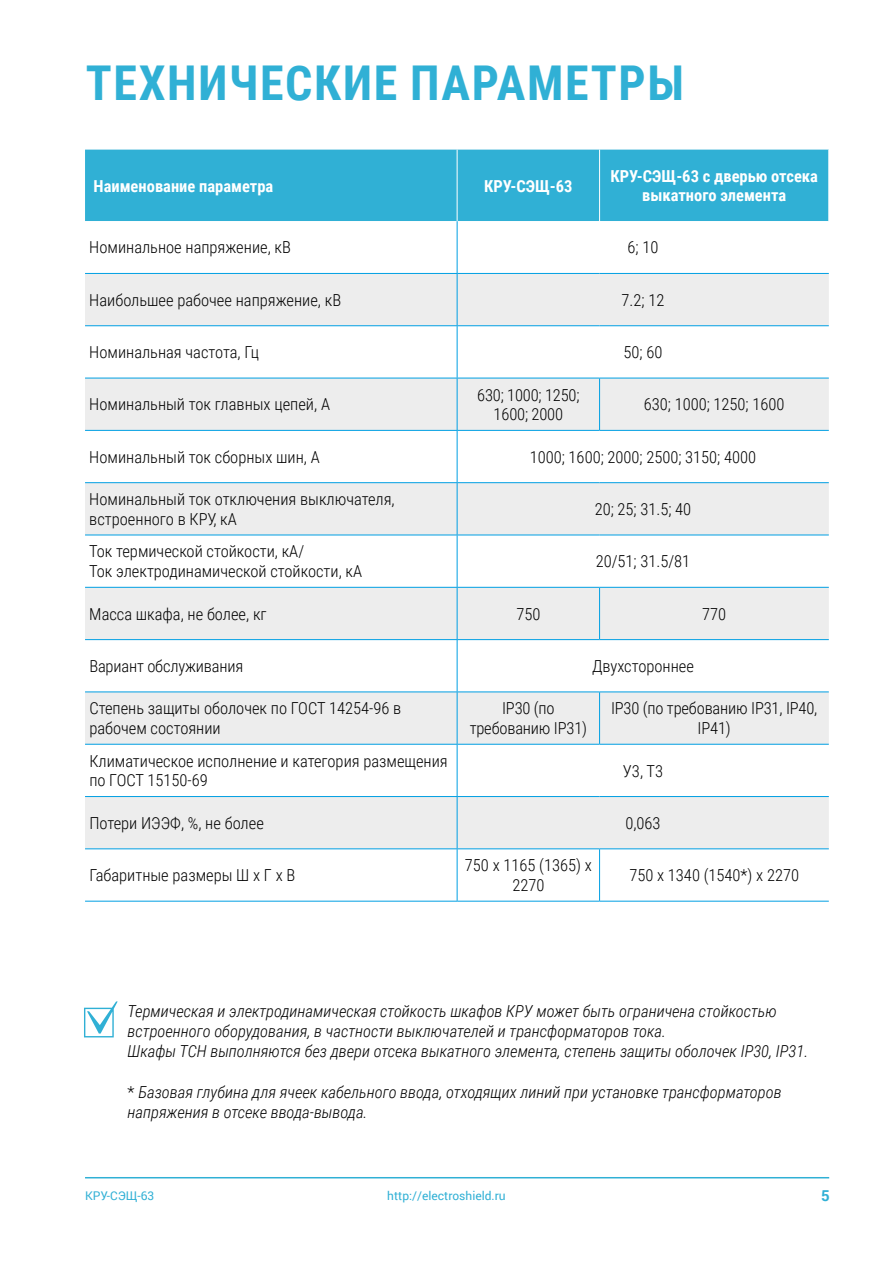
<style>
.page{position:relative;width:893px;height:1263px;background:#fff}
.page>*{position:absolute;margin:0;border:0;box-sizing:border-box;transform-origin:0 0}
.t1{font:700 48px "Roboto Condensed";letter-spacing:.035em;color:#30b0d5}
.t2{font:300 16.5px/19.8px "Roboto Condensed";color:#000;text-align:center}
.t3{font:italic 300 16.5px/19.8px "Roboto Condensed";color:#000}
.t4{font:700 16.5px/19.8px "Roboto Condensed";color:#fff;text-align:center}
.t5{font:700 15px "Roboto";color:#30b0d5}
.t6{font:12px "Roboto";color:#30b0d5}
.s1{font-style:normal}
</style>
<div class="page">
<hr style="left:85px;top:1177px;width:744px;height:1px;background:#30b0d5">
<div style="left:85px;top:150px;width:743px;height:71px;background:#30b0d5"></div>
<svg style="left:85px;top:221px;width:744px;height:680px"></svg>
<svg style="left:85px;top:274px;width:744px;height:574px;fill:#ededed"></svg>
<hr style="left:599px;top:378px;width:1px;height:52px;background:#009fe3">
<hr style="left:599px;top:588px;width:1px;height:51px;background:#009fe3">
<hr style="left:457px;top:221px;width:1px;height:52px;background:#009fe3">
<hr style="left:85px;top:273px;width:372px;height:1px;background:#009fe3">
<hr style="left:457px;top:273px;width:143px;height:1px;background:#009fe3">
<hr style="left:457px;top:274px;width:1px;height:51px;background:#009fe3">
<hr style="left:600px;top:273px;width:229px;height:1px;background:#009fe3">
<hr style="left:85px;top:325px;width:372px;height:1px;background:#009fe3">
<hr style="left:457px;top:325px;width:143px;height:1px;background:#009fe3">
<hr style="left:457px;top:326px;width:1px;height:52px;background:#009fe3">
<hr style="left:600px;top:325px;width:229px;height:1px;background:#009fe3">
<hr style="left:85px;top:378px;width:372px;height:1px;background:#009fe3">
<hr style="left:457px;top:378px;width:143px;height:1px;background:#009fe3">
<hr style="left:457px;top:378px;width:1px;height:52px;background:#009fe3">
<hr style="left:600px;top:378px;width:229px;height:1px;background:#009fe3">
<hr style="left:85px;top:430px;width:372px;height:1px;background:#009fe3">
<hr style="left:457px;top:430px;width:143px;height:1px;background:#009fe3">
<hr style="left:457px;top:431px;width:1px;height:51px;background:#009fe3">
<hr style="left:600px;top:430px;width:229px;height:1px;background:#009fe3">
<hr style="left:85px;top:482px;width:372px;height:1px;background:#009fe3">
<hr style="left:457px;top:482px;width:143px;height:1px;background:#009fe3">
<hr style="left:457px;top:483px;width:1px;height:52px;background:#009fe3">
<hr style="left:600px;top:482px;width:229px;height:1px;background:#009fe3">
<hr style="left:85px;top:535px;width:372px;height:1px;background:#009fe3">
<hr style="left:457px;top:535px;width:143px;height:1px;background:#009fe3">
<hr style="left:457px;top:535px;width:1px;height:52px;background:#009fe3">
<hr style="left:600px;top:535px;width:229px;height:1px;background:#009fe3">
<hr style="left:85px;top:587px;width:372px;height:1px;background:#009fe3">
<hr style="left:457px;top:587px;width:143px;height:1px;background:#009fe3">
<hr style="left:457px;top:588px;width:1px;height:51px;background:#009fe3">
<hr style="left:600px;top:587px;width:229px;height:1px;background:#009fe3">
<hr style="left:85px;top:639px;width:372px;height:1px;background:#009fe3">
<hr style="left:457px;top:639px;width:143px;height:1px;background:#009fe3">
<hr style="left:457px;top:640px;width:1px;height:51px;background:#009fe3">
<hr style="left:600px;top:639px;width:229px;height:1px;background:#009fe3">
<hr style="left:85px;top:691px;width:372px;height:1px;background:#009fe3">
<hr style="left:457px;top:691px;width:143px;height:1px;background:#009fe3">
<hr style="left:457px;top:692px;width:1px;height:52px;background:#009fe3">
<hr style="left:600px;top:691px;width:229px;height:1px;background:#009fe3">
<hr style="left:85px;top:744px;width:372px;height:1px;background:#009fe3">
<hr style="left:457px;top:744px;width:143px;height:1px;background:#009fe3">
<hr style="left:457px;top:745px;width:1px;height:51px;background:#009fe3">
<hr style="left:600px;top:744px;width:229px;height:1px;background:#009fe3">
<hr style="left:85px;top:796px;width:372px;height:1px;background:#009fe3">
<hr style="left:457px;top:796px;width:143px;height:1px;background:#009fe3">
<hr style="left:457px;top:797px;width:1px;height:51px;background:#009fe3">
<hr style="left:600px;top:796px;width:229px;height:1px;background:#009fe3">
<hr style="left:85px;top:848px;width:372px;height:1px;background:#009fe3">
<hr style="left:457px;top:848px;width:143px;height:1px;background:#009fe3">
<hr style="left:457px;top:849px;width:1px;height:52px;background:#009fe3">
<hr style="left:600px;top:848px;width:229px;height:1px;background:#009fe3">
<hr style="left:85px;top:901px;width:372px;height:1px;background:#009fe3">
<hr style="left:457px;top:901px;width:143px;height:1px;background:#009fe3">
<hr style="left:600px;top:901px;width:229px;height:1px;background:#009fe3">
<hr style="left:599px;top:692px;width:1px;height:52px;background:#009fe3">
<hr style="left:599px;top:849px;width:1px;height:52px;background:#009fe3">
<hr style="left:457px;top:150px;width:1px;height:71px;background:#fff">
<hr style="left:599px;top:150px;width:1px;height:71px;background:#fff">
<svg style="left:84px;top:1001px;width:34px;height:36px"></svg>
<h1 class="t1" style="left:86px;top:49px;width:600px">ТЕХНИЧЕСКИЕ ПАРАМЕТРЫ</h1>
<p class="t4" style="left:94px;top:175px;width:181px">Наименование параметра</p>
<p class="t4" style="left:484px;top:175px;width:90px">КРУ-СЭЩ-63</p>
<p class="t4" style="left:610px;top:165px;width:209px">КРУ-СЭЩ-63 с дверью отсека выкатного элемента</p>
<p class="t2" style="left:89px;top:237px;width:203px">Номинальное напряжение, кВ</p>
<p class="t2" style="left:628px;top:237px;width:32px">6; 10</p>
<p class="t2" style="left:89px;top:289px;width:253px">Наибольшее рабочее напряжение, кВ</p>
<p class="t2" style="left:622px;top:289px;width:44px">7.2; 12</p>
<p class="t2" style="left:89px;top:342px;width:171px">Номинальная частота, Гц</p>
<p class="t2" style="left:623px;top:342px;width:40px">50; 60</p>
<p class="t2" style="left:89px;top:394px;width:242px">Номинальный ток главных цепей, А</p>
<p class="t2" style="left:477px;top:384px;width:104px">630; 1000; 1250;<br>1600; 2000</p>
<p class="t2" style="left:644px;top:394px;width:142px">630; 1000; 1250; 1600</p>
<p class="t2" style="left:89px;top:446px;width:232px">Номинальный ток сборных шин, А</p>
<p class="t2" style="left:530px;top:446px;width:228px">1000; 1600; 2000; 2500; 3150; 4000</p>
<p class="t2" style="left:89px;top:489px;width:307px;text-align:left">Номинальный ток отключения выключателя, встроенного в КРУ, кА</p>
<p class="t2" style="left:595px;top:499px;width:98px">20; 25; 31.5; 40</p>
<p class="t2" style="left:89px;top:541px;width:274px;text-align:left">Ток термической стойкости, кА/<br>Ток электродинамической стойкости, кА</p>
<p class="t2" style="left:596px;top:551px;width:96px">20/51; 31.5/81</p>
<p class="t2" style="left:89px;top:603px;width:179px">Масса шкафа, не более, кг</p>
<p class="t2" style="left:516px;top:603px;width:26px">750</p>
<p class="t2" style="left:702px;top:603px;width:26px">770</p>
<p class="t2" style="left:89px;top:656px;width:155px">Вариант обслуживания</p>
<p class="t2" style="left:592px;top:656px;width:104px">Двухстороннее</p>
<p class="t2" style="left:89px;top:698px;width:313px;text-align:left">Степень защиты оболочек по ГОСТ 14254-96 в рабочем состоянии</p>
<p class="t2" style="left:470px;top:698px;width:119px">IP30 (по требованию IP31)</p>
<p class="t2" style="left:611px;top:698px;width:208px">IP30 (по требованию IP31, IP40,<br>IP41)</p>
<p class="t2" style="left:89px;top:750px;width:360px;text-align:left">Климатическое исполнение и категория размещения по ГОСТ 15150-69</p>
<p class="t2" style="left:623px;top:760px;width:42px">У3, Т3</p>
<p class="t2" style="left:89px;top:812px;width:176px">Потери ИЭЭФ, %, не более</p>
<p class="t2" style="left:625px;top:812px;width:37px">0,063</p>
<p class="t2" style="left:89px;top:865px;width:207px">Габаритные размеры Ш х Г х В</p>
<p class="t2" style="left:465px;top:855px;width:128px">750 х 1165 (1365) х<br>2270</p>
<p class="t2" style="left:629px;top:865px;width:171px">750 х 1340 (1540*) х 2270</p>
<p class="t3" style="left:128px;top:1001px;width:682px">Термическая и электродинамическая стойкость шкафов КРУ может быть ограничена стойкостью встроенного оборудования, в частности выключателей и трансформаторов тока.<br>Шкафы ТСН выполняются без двери отсека выкатного элемента, степень защиты оболочек IP30, IP31.</p>
<p class="t3" style="left:128px;top:1081px;width:655px"><span class="s1">*</span> Базовая глубина для ячеек кабельного ввода, отходящих линий при установке трансформаторов напряжения в отсеке ввода-вывода.</p>
<p class="t6" style="left:85px;top:1187px;width:71px">КРУ-СЭЩ-63</p>
<p class="t6" style="left:387px;top:1187px;width:120px">http://electroshield.ru</p>
<p class="t5" style="left:821px;top:1185px;width:10px">5</p>
</div>
